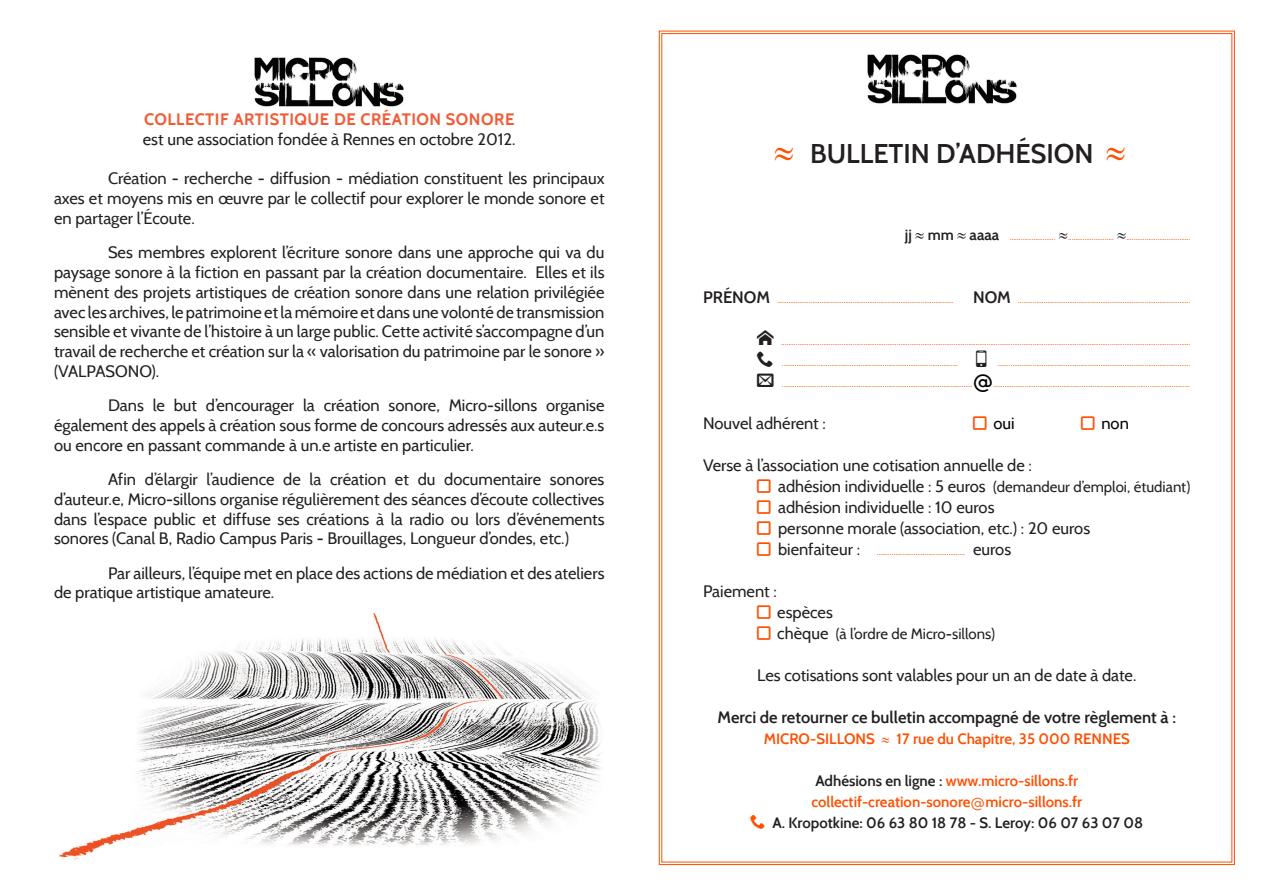
<style>
.page{position:relative;width:1263px;height:893px;background:#fff}
.page>*{position:absolute;margin:0;border:0;box-sizing:border-box;transform-origin:0 0}
.t1{font:600 27px "Cabin";color:#231f20}
.t2{font:700 21px "Josefin Sans";color:#000}
.t3{font:16.5px/19.8px "Cabin";color:#231f20;text-align:justify}
.t4{font:600 16.5px "Cabin";color:#231f20}
.t5{font:700 16.5px "Cabin";letter-spacing:.03em;color:#f15c37}
.t6{font:16.5px "Cabin";color:#000}
.t7{font:600 15px "Cabin";color:#ff4f00}
.t8{font:15px "Cabin";color:#231f20}
.t9{font:600 15px "Cabin";color:#231f20}
.t10{font:9px "Cabin";color:#ff4f00}
.s1{color:#ff4f00}
.s2{font-weight:600;font-size:15px;color:#231f20}
.s3{color:#231f20}
.s4{font-weight:600;font-size:16.5px;color:#231f20}
.s5{font-size:16.5px}
.s6{font-size:16.5px;color:#231f20}
.s7{font-family:"Josefin Sans"}
</style>
<div class="page">
<img style="left:59px;top:613px;width:542px;height:247px">
<svg style="left:659px;top:31px;width:576px;height:834px"></svg>
<img style="left:867px;top:54px;width:151px;height:51px">
<img style="left:254px;top:57px;width:150px;height:50px">
<svg style="left:757px;top:330px;width:16px;height:15px"></svg>
<svg style="left:757px;top:351px;width:15px;height:16px"></svg>
<svg style="left:976px;top:350px;width:10px;height:17px"></svg>
<svg style="left:757px;top:373px;width:16px;height:14px"></svg>
<svg style="left:973px;top:416px;width:13px;height:14px"></svg>
<svg style="left:1081px;top:416px;width:13px;height:14px"></svg>
<svg style="left:757px;top:479px;width:13px;height:14px"></svg>
<svg style="left:757px;top:500px;width:13px;height:14px"></svg>
<svg style="left:757px;top:521px;width:13px;height:14px"></svg>
<svg style="left:757px;top:542px;width:13px;height:14px"></svg>
<svg style="left:757px;top:605px;width:13px;height:14px"></svg>
<svg style="left:757px;top:626px;width:13px;height:14px"></svg>
<svg style="left:751px;top:815px;width:14px;height:14px"></svg>
<p class="t5" style="left:144px;top:109px;width:372px">COLLECTIF ARTISTIQUE DE CRÉATION SONORE</p>
<p class="t3" style="left:143px;top:129px;width:374px">est une association fondée à Rennes en octobre 2012.</p>
<p class="t3" style="left:54px;top:169px;width:552px;text-indent:54px">Création - recherche - diffusion - médiation constituent les principaux axes et moyens mis en œuvre par le collectif pour explorer le monde sonore et en partager l’Écoute.</p>
<p class="t3" style="left:54px;top:242px;width:552px;text-indent:54px">Ses membres explorent l’écriture sonore dans une approche qui va du paysage sonore à la fiction en passant par la création documentaire. Elles et ils mènent des projets artistiques de création sonore dans une relation privilégiée avec les archives, le patrimoine et la mémoire et dans une volonté de transmission sensible et vivante de l’histoire à un large public. Cette activité s’accompagne d’un travail de recherche et création sur la « valorisation du patrimoine par le sonore » (VALPASONO).</p>
<p class="t3" style="left:54px;top:395px;width:552px;text-indent:54px">Dans le but d’encourager la création sonore, Micro-sillons organise également des appels à création sous forme de concours adressés aux auteur.e.s ou encore en passant commande à un.e artiste en particulier.</p>
<p class="t3" style="left:54px;top:469px;width:552px;text-indent:54px">Afin d’élargir l’audience de la création et du documentaire sonores d’auteur.e, Micro-sillons organise régulièrement des séances d’écoute collectives dans l’espace public et diffuse ses créations à la radio ou lors d’événements sonores (Canal B, Radio Campus Paris - Brouillages, Longueur d’ondes, etc.)</p>
<p class="t3" style="left:54px;top:563px;width:552px;text-indent:54px">Par ailleurs, l’équipe met en place des actions de médiation et des ateliers de pratique artistique amateure.</p>
<h1 class="t1" style="left:774px;top:137px;width:353px"><span class="s1">≈</span> BULLETIN D’ADHÉSION <span class="s1">≈</span></h1>
<p class="t10" style="left:905px;top:231px;width:287px"><span class="s2">jj</span> <span class="s3">≈</span> <span class="s2">mm</span> <span class="s3">≈</span> <span class="s2">aaaa</span> ......................... <span class="s3">≈</span>......................... <span class="s3">≈</span>...................................</p>
<p class="t10" style="left:703px;top:294px;width:489px"><span class="s4">PRÉNOM</span> ................................................................................................ <span class="s4">NOM</span> ..............................................................................................</p>
<p class="t10" style="left:781px;top:336px;width:411px">...............................................................................................................................................................................................................................</p>
<p class="t10" style="left:782px;top:357px;width:178px">................................................................................................</p>
<p class="t10" style="left:998px;top:357px;width:194px">.........................................................................................................</p>
<p class="t10" style="left:782px;top:378px;width:192px">........................................................................................................</p>
<p class="t2" style="left:973px;top:367px;width:22px">@</p>
<p class="t10" style="left:993px;top:378px;width:198px">...........................................................................................................</p>
<p class="t3" style="left:703px;top:413px;width:124px">Nouvel adhérent :</p>
<p class="t6" style="left:993px;top:413px;width:23px">oui</p>
<p class="t6" style="left:1101px;top:413px;width:29px">non</p>
<p class="t3" style="left:703px;top:455px;width:330px">Verse à l’association une cotisation annuelle de :</p>
<p class="t8" style="left:778px;top:477px;width:414px"><span class="s5">adhésion individuelle : 5 euros</span> (demandeur d’emploi, étudiant)</p>
<p class="t3" style="left:778px;top:496px;width:314px;line-height:21px">adhésion individuelle : 10 euros<br>personne morale (association, etc.) : 20 euros</p>
<p class="t10" style="left:778px;top:546px;width:235px"><span class="s6">bienfaiteur :</span> ................................................ <span class="s6">euros</span></p>
<p class="t3" style="left:703px;top:581px;width:75px">Paiement :</p>
<p class="t3" style="left:777px;top:602px;width:57px">espèces</p>
<p class="t8" style="left:777px;top:624px;width:219px"><span class="s5">chèque</span> (à l’ordre de Micro-sillons)</p>
<p class="t3" style="left:757px;top:665px;width:381px">Les cotisations sont valables pour un an de date à date.</p>
<p class="t4" style="left:718px;top:707px;width:460px">Merci de retourner ce bulletin accompagné de votre règlement à :</p>
<p class="t7" style="left:764px;top:729px;width:368px">MICRO-SILLONS ≈ 17 rue du Chapitre, 35 000 RENNES</p>
<p class="t7" style="left:815px;top:771px;width:264px"><span class="s3">Adhésions en ligne :</span> www.micro-sillons.fr</p>
<p class="t7" style="left:811px;top:792px;width:272px">collectif-creation-sonore<span class="s7">@</span>micro-sillons.fr</p>
<p class="t9" style="left:772px;top:813px;width:372px">A. Kropotkine: 06 63 80 18 78 - S. Leroy: 06 07 63 07 08</p>
</div>
